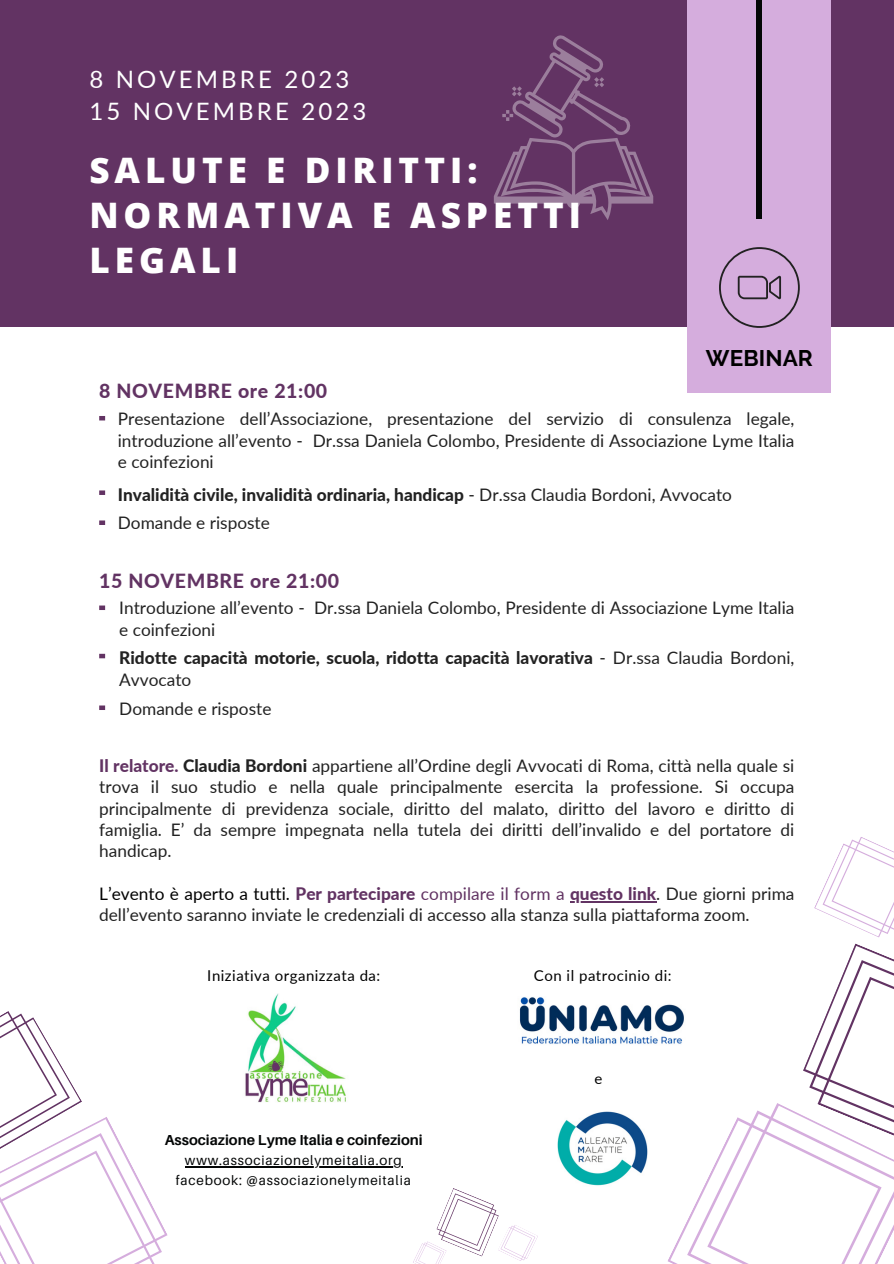
<style>
.page{position:relative;width:894px;height:1264px;background:#fff}
.page>*{position:absolute;margin:0;border:0;box-sizing:border-box;transform-origin:0 0}
.t1{font:800 35.1px/45px "Open Sans";letter-spacing:.145em;color:#fff}
.t2{font:24px "Lato";letter-spacing:.13em;color:#fff}
.t3{font:700 22.5px "Raleway";letter-spacing:.005em;color:#000}
.t4{font:800 19.5px "Lato";letter-spacing:.035em;color:#623363}
.t5{font:17.25px/21.3px "Lato";color:#222;text-align:justify}
.t6{font:800 17.25px/21.9px "Lato";color:#222}
.t7{font:15px "Lato";letter-spacing:.035em;color:#000}
.t8{font:700 14.55px "Aileron";color:#040606}
.t9{font:13.5px "Aileron";letter-spacing:.06em;color:#040606}
.s1{font-weight:400}
.s2{font-weight:800;color:#623363}
.s3{font-weight:800}
.s4{color:#000}
.s5{color:#623363}
</style>
<div class="page">
<div style="left:0;top:0;width:893px;height:1263px;background:#623363"></div>
<div style="left:0;top:327px;width:893px;height:936px;background:#fff"></div>
<div style="left:687px;top:0;width:143px;height:393px;background:#d5addd"></div>
<div style="left:756px;top:0;width:5px;height:218px;background:#040606"></div>
<svg style="left:719px;top:247px;width:80px;height:81px"></svg>
<img style="left:245px;top:993px;width:101px;height:109px">
<svg style="left:99px;top:605px;width:6px;height:5px"></svg>
<svg style="left:99px;top:653px;width:6px;height:5px"></svg>
<svg style="left:99px;top:705px;width:6px;height:5px"></svg>
<svg style="left:99px;top:416px;width:6px;height:4px"></svg>
<svg style="left:99px;top:490px;width:6px;height:5px"></svg>
<svg style="left:99px;top:520px;width:6px;height:5px"></svg>
<img style="left:519px;top:997px;width:148px;height:47px">
<img style="left:557px;top:1111px;width:90px;height:75px">
<svg style="left:667px;top:837px;width:226px;height:426px"></svg>
<svg style="left:0;top:1011px;width:168px;height:252px"></svg>
<svg style="left:413px;top:1188px;width:125px;height:75px"></svg>
<svg style="left:493px;top:35px;width:160px;height:185px"></svg>
<hr style="left:185px;top:1166px;width:217px;height:1px;background:#040606">
<hr style="left:570px;top:901px;width:86px;height:1px;background:#623363">
<p class="t2" style="left:89px;top:64px;width:261px">8 NOVEMBRE 2023</p>
<p class="t2" style="left:89px;top:96px;width:278px">15 NOVEMBRE 2023</p>
<p class="t1" style="left:89px;top:147px;width:493px">SALUTE E DIRITTI:<br>NORMATIVA E ASPETTI<br>LEGALI</p>
<p class="t4" style="left:99px;top:379px;width:229px">8 NOVEMBRE ore 21:00</p>
<p class="t3" style="left:705px;top:345px;width:108px">WEBINAR</p>
<p class="t5" style="left:118px;top:407px;width:678px;line-height:21.9px">Presentazione dell’Associazione, presentazione del servizio di consulenza legale, introduzione all’evento - Dr.ssa Daniela Colombo, Presidente di Associazione Lyme Italia e coinfezioni</p>
<p class="t6" style="left:118px;top:483px;width:615px">Invalidità civile, invalidità ordinaria, handicap <span class="s1">- Dr.ssa Claudia Bordoni, Avvocato</span></p>
<p class="t5" style="left:118px;top:512px;width:154px">Domande e risposte</p>
<p class="t4" style="left:99px;top:568px;width:241px">15 NOVEMBRE ore 21:00</p>
<p class="t5" style="left:119px;top:596px;width:676px;line-height:21.9px">Introduzione all’evento - Dr.ssa Daniela Colombo, Presidente di Associazione Lyme Italia e coinfezioni</p>
<p class="t6" style="left:119px;top:646px;width:676px">Ridotte capacità motorie, scuola, ridotta capacità lavorativa <span class="s1">- Dr.ssa Claudia Bordoni,<br>Avvocato</span></p>
<p class="t5" style="left:119px;top:697px;width:154px">Domande e risposte</p>
<p class="t5" style="left:99px;top:754px;width:696px"><span class="s2">Il relatore.</span> <span class="s3">Claudia Bordoni</span> appartiene all’Ordine degli Avvocati di Roma, città nella quale si trova il suo studio e nella quale principalmente esercita la professione. Si occupa principalmente di previdenza sociale, diritto del malato, diritto del lavoro e diritto di famiglia. E’ da sempre impegnata nella tutela dei diritti dell’invalido e del portatore di handicap.</p>
<p class="t5" style="left:99px;top:882px;width:696px"><span class="s4">L’evento è aperto a tutti.</span> <span class="s2">Per partecipare</span> <span class="s5">compilare il form a</span> <span class="s2">questo link</span>. Due giorni prima dell’evento saranno inviate le credenziali di accesso alla stanza sulla piattaforma zoom.</p>
<p class="t7" style="left:207px;top:965px;width:174px">Iniziativa organizzata da:</p>
<p class="t7" style="left:533px;top:966px;width:139px">Con il patrocinio di:</p>
<p class="t8" style="left:165px;top:1130px;width:259px">Associazione Lyme Italia e coinfezioni</p>
<p class="t9" style="left:185px;top:1152px;width:218px">www.associazionelymeitalia.org</p>
<p class="t9" style="left:176px;top:1172px;width:236px">facebook: @associazionelymeitalia</p>
<p class="t7" style="left:594px;top:1068px;width:9px">e</p>
</div>
